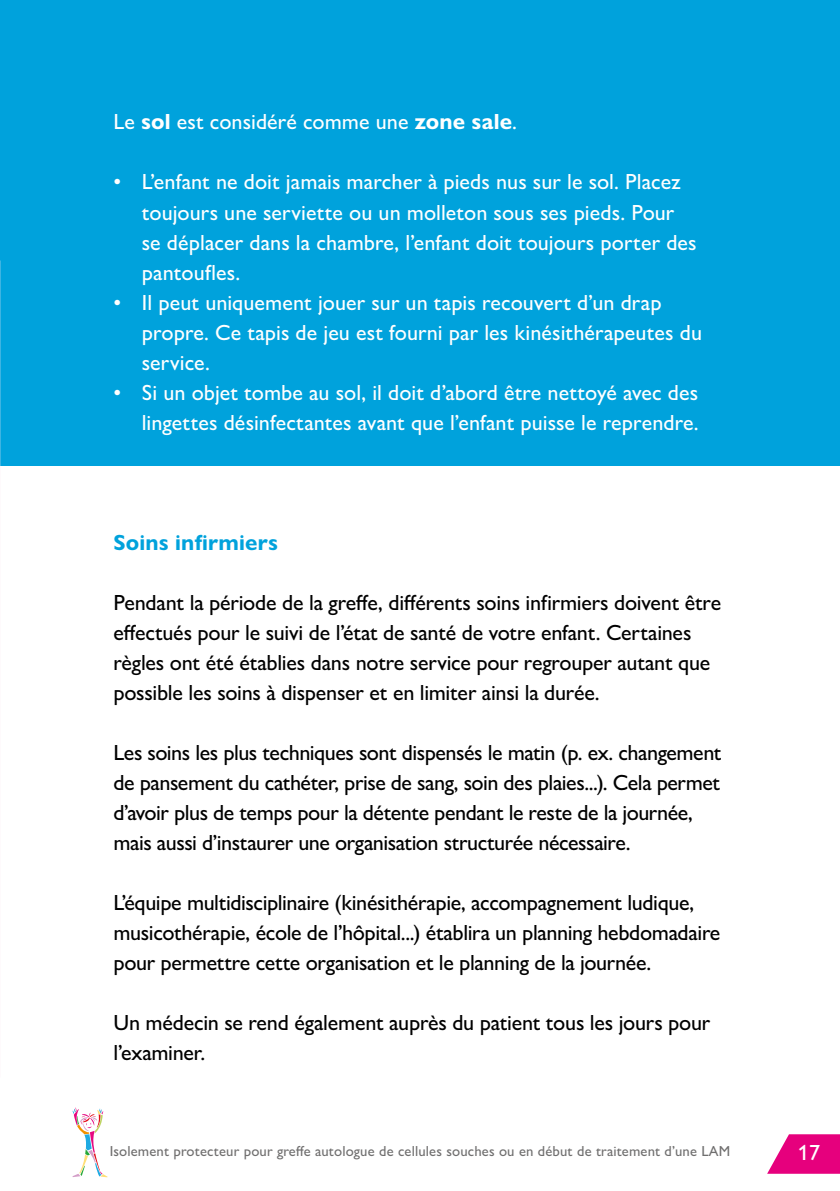
<style>
.page{position:relative;width:840px;height:1191px;background:#fff}
.page>*{position:absolute;margin:0;border:0;box-sizing:border-box;transform-origin:0 0}
.t1{font:500 22px/30px "Gill Sans Nova";letter-spacing:-.015em;color:#000}
.t2{font:500 22px/30px "Gill Sans Nova";letter-spacing:.005em;color:#fff}
.t3{font:700 22px "Gill Sans Nova";letter-spacing:.01em;color:#00a2dc}
.t4{font:500 14.6px "Gill Sans Nova";letter-spacing:.01em;color:#706f6f}
.s1{font-weight:700}
</style>
<div class="page">
<svg style="left:767px;top:1134px;width:72px;height:39px"></svg>
<svg style="left:72px;top:1107px;width:36px;height:70px"></svg>
<div style="left:0;top:0;width:839px;height:465px;background:#00a2dc"></div>
<p class="t2" style="left:113px;top:107px;width:405px">Le <span class="s1">sol</span> est considéré comme une <span class="s1">zone sale</span>.</p>
<p class="t2" style="left:142px;top:167px;width:556px;text-indent:-28px">• L’enfant ne doit jamais marcher à pieds nus sur le sol. Placez toujours une serviette ou un molleton sous ses pieds. Pour se déplacer dans la chambre, l’enfant doit toujours porter des pantoufles.</p>
<p class="t2" style="left:142px;top:287px;width:561px;text-indent:-28px">• Il peut uniquement jouer sur un tapis recouvert d’un drap propre. Ce tapis de jeu est fourni par les kinésithérapeutes du service.</p>
<p class="t2" style="left:113px;top:377px;width:586px;text-align:right">• Si un objet tombe au sol, il doit d’abord être nettoyé avec des lingettes désinfectantes avant que l’enfant puisse le reprendre.</p>
<p class="t3" style="left:113px;top:528px;width:166px">Soins infirmiers</p>
<p class="t1" style="left:113px;top:587px;width:609px">Pendant la période de la greffe, différents soins infirmiers doivent être effectués pour le suivi de l’état de santé de votre enfant. Certaines règles ont été établies dans notre service pour regrouper autant que possible les soins à dispenser et en limiter ainsi la durée.</p>
<p class="t1" style="left:113px;top:737px;width:609px">Les soins les plus techniques sont dispensés le matin (p. ex. changement de pansement du cathéter, prise de sang, soin des plaies...). Cela permet d’avoir plus de temps pour la détente pendant le reste de la journée, mais aussi d’instaurer une organisation structurée nécessaire.</p>
<p class="t1" style="left:113px;top:887px;width:608px">L’équipe multidisciplinaire (kinésithérapie, accompagnement ludique, musicothérapie, école de l’hôpital...) établira un planning hebdomadaire pour permettre cette organisation et le planning de la journée.</p>
<p class="t1" style="left:113px;top:1007px;width:598px">Un médecin se rend également auprès du patient tous les jours pour l’examiner.</p>
<p class="t4" style="left:110px;top:1142px;width:621px">Isolement protecteur pour greffe autologue de cellules souches ou en début de traitement d’une LAM</p>
<p class="t2" style="left:797px;top:1137px;width:23px">17</p>
</div>
